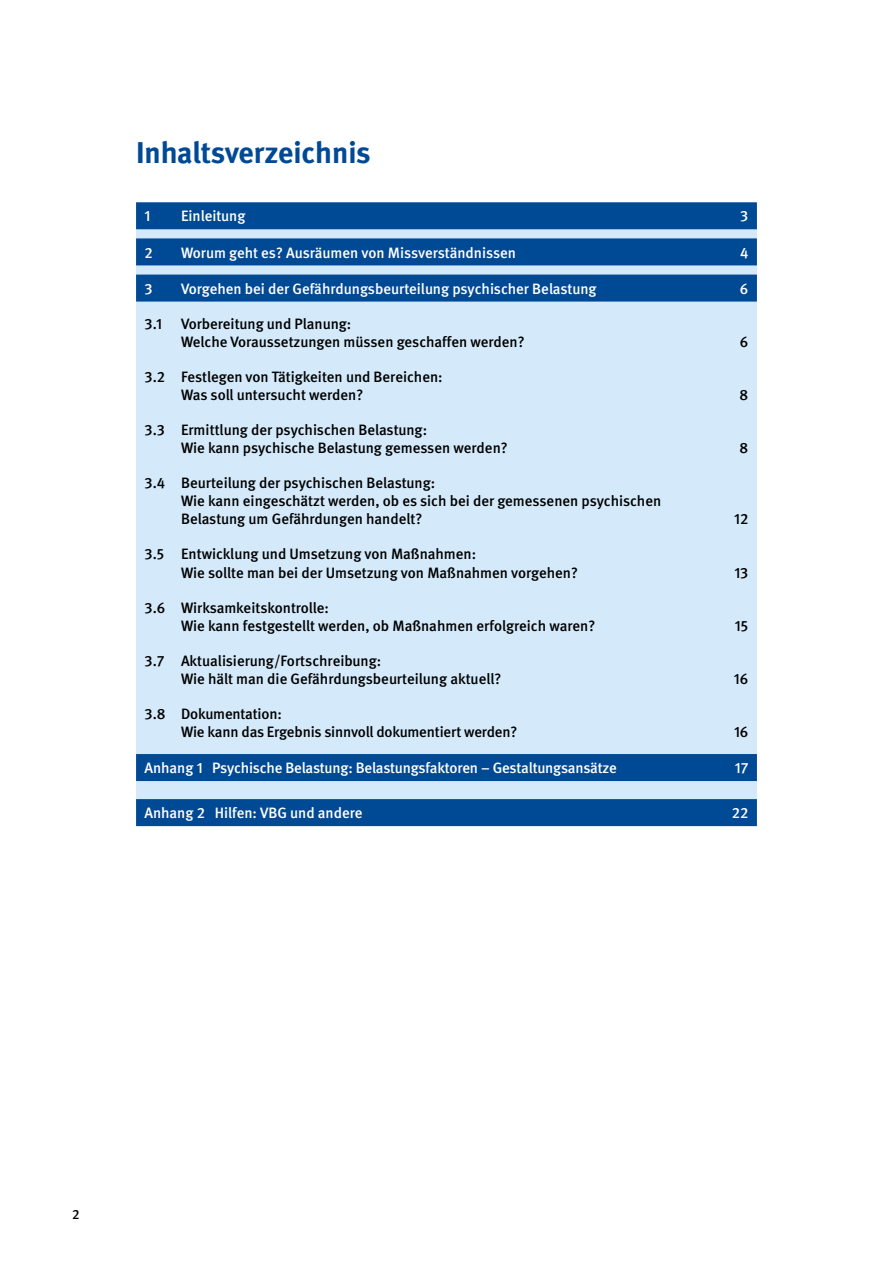
<style>
.page{position:relative;width:893px;height:1263px;background:#fff}
.page>*{position:absolute;margin:0;border:0;box-sizing:border-box;transform-origin:0 0}
.t1{font:700 30px "DGUV Meta";color:#004994}
.t2{font:500 15px/18px "DGUV Meta";color:#000}
._04_Inhaltsverzeichnis_Inhaltsverzeichnis{font:500 15px "DGUV Meta";letter-spacing:-.005em;color:#fff}
.t3{font:500 13.5px "DGUV Meta";color:#000}
</style>
<div class="page">
<div style="left:136px;top:207px;width:621px;height:602px;background:#d4eafa"></div>
<div style="left:136px;top:202px;width:621px;height:27px;background:#004994"></div>
<div style="left:136px;top:238px;width:621px;height:27px;background:#004994"></div>
<div style="left:136px;top:275px;width:621px;height:27px;background:#004994"></div>
<div style="left:136px;top:754px;width:621px;height:27px;background:#004994"></div>
<div style="left:136px;top:799px;width:621px;height:27px;background:#004994"></div>
<h1 class="t1" style="left:136px;top:135px;width:236px">Inhaltsverzeichnis</h1>
<p class="_04_Inhaltsverzeichnis_Inhaltsverzeichnis" style="left:145px;top:208px;width:7px">1</p>
<p class="_04_Inhaltsverzeichnis_Inhaltsverzeichnis" style="left:181px;top:208px;width:66px">Einleitung</p>
<p class="_04_Inhaltsverzeichnis_Inhaltsverzeichnis" style="left:740px;top:208px;width:10px">3</p>
<p class="_04_Inhaltsverzeichnis_Inhaltsverzeichnis" style="left:145px;top:244px;width:10px">2</p>
<p class="_04_Inhaltsverzeichnis_Inhaltsverzeichnis" style="left:181px;top:244px;width:336px">Worum geht es? Ausräumen von Missverständnissen</p>
<p class="_04_Inhaltsverzeichnis_Inhaltsverzeichnis" style="left:740px;top:244px;width:10px">4</p>
<p class="_04_Inhaltsverzeichnis_Inhaltsverzeichnis" style="left:145px;top:280px;width:10px">3</p>
<p class="_04_Inhaltsverzeichnis_Inhaltsverzeichnis" style="left:181px;top:280px;width:417px">Vorgehen bei der Gefährdungsbeurteilung psychischer Belastung</p>
<p class="_04_Inhaltsverzeichnis_Inhaltsverzeichnis" style="left:740px;top:280px;width:10px">6</p>
<p class="t2" style="left:145px;top:315px;width:19px">3.1</p>
<p class="t2" style="left:181px;top:315px;width:345px">Vorbereitung und Planung:<br>Welche Voraussetzungen müssen geschaffen werden?</p>
<p class="t2" style="left:740px;top:333px;width:10px">6</p>
<p class="t2" style="left:181px;top:368px;width:263px;text-indent:-36px">3.2 Festlegen von Tätigkeiten und Bereichen:<br>Was soll untersucht werden?</p>
<p class="t2" style="left:181px;top:421px;width:328px;text-indent:-36px">3.3 Ermittlung der psychischen Belastung:<br>Wie kann psychische Belastung gemessen werden?</p>
<p class="t2" style="left:181px;top:475px;width:482px;text-indent:-36px">3.4 Beurteilung der psychischen Belastung:<br>Wie kann eingeschätzt werden, ob es sich bei der gemessenen psychischen<br>Belastung um Gefährdungen handelt?</p>
<p class="t2" style="left:181px;top:546px;width:398px;text-indent:-36px">3.5 Entwicklung und Umsetzung von Maßnahmen:<br>Wie sollte man bei der Umsetzung von Maßnahmen vorgehen?</p>
<p class="t2" style="left:181px;top:599px;width:416px;text-indent:-36px">3.6 Wirksamkeitskontrolle:<br>Wie kann festgestellt werden, ob Maßnahmen erfolgreich waren?</p>
<p class="t2" style="left:181px;top:652px;width:322px;text-indent:-36px">3.7 Aktualisierung/Fortschreibung:<br>Wie hält man die Gefährdungsbeurteilung aktuell?</p>
<p class="t2" style="left:181px;top:705px;width:338px;text-indent:-36px">3.8 Dokumentation:<br>Wie kann das Ergebnis sinnvoll dokumentiert werden?</p>
<p class="t2" style="left:740px;top:386px;width:10px">8</p>
<p class="t2" style="left:740px;top:439px;width:10px">8</p>
<p class="t2" style="left:734px;top:511px;width:16px">12</p>
<p class="t2" style="left:735px;top:564px;width:15px">13</p>
<p class="t2" style="left:735px;top:617px;width:15px">15</p>
<p class="t2" style="left:734px;top:670px;width:16px">16</p>
<p class="t2" style="left:734px;top:723px;width:16px">16</p>
<p class="_04_Inhaltsverzeichnis_Inhaltsverzeichnis" style="left:145px;top:759px;width:474px">Anhang 1 Psychische Belastung: Belastungsfaktoren – Gestaltungsansätze</p>
<p class="_04_Inhaltsverzeichnis_Inhaltsverzeichnis" style="left:735px;top:759px;width:15px">17</p>
<p class="_04_Inhaltsverzeichnis_Inhaltsverzeichnis" style="left:145px;top:804px;width:219px">Anhang 2 Hilfen: VBG und andere</p>
<p class="_04_Inhaltsverzeichnis_Inhaltsverzeichnis" style="left:732px;top:804px;width:18px">22</p>
<p class="t3" style="left:72px;top:1207px;width:9px">2</p>
</div>
